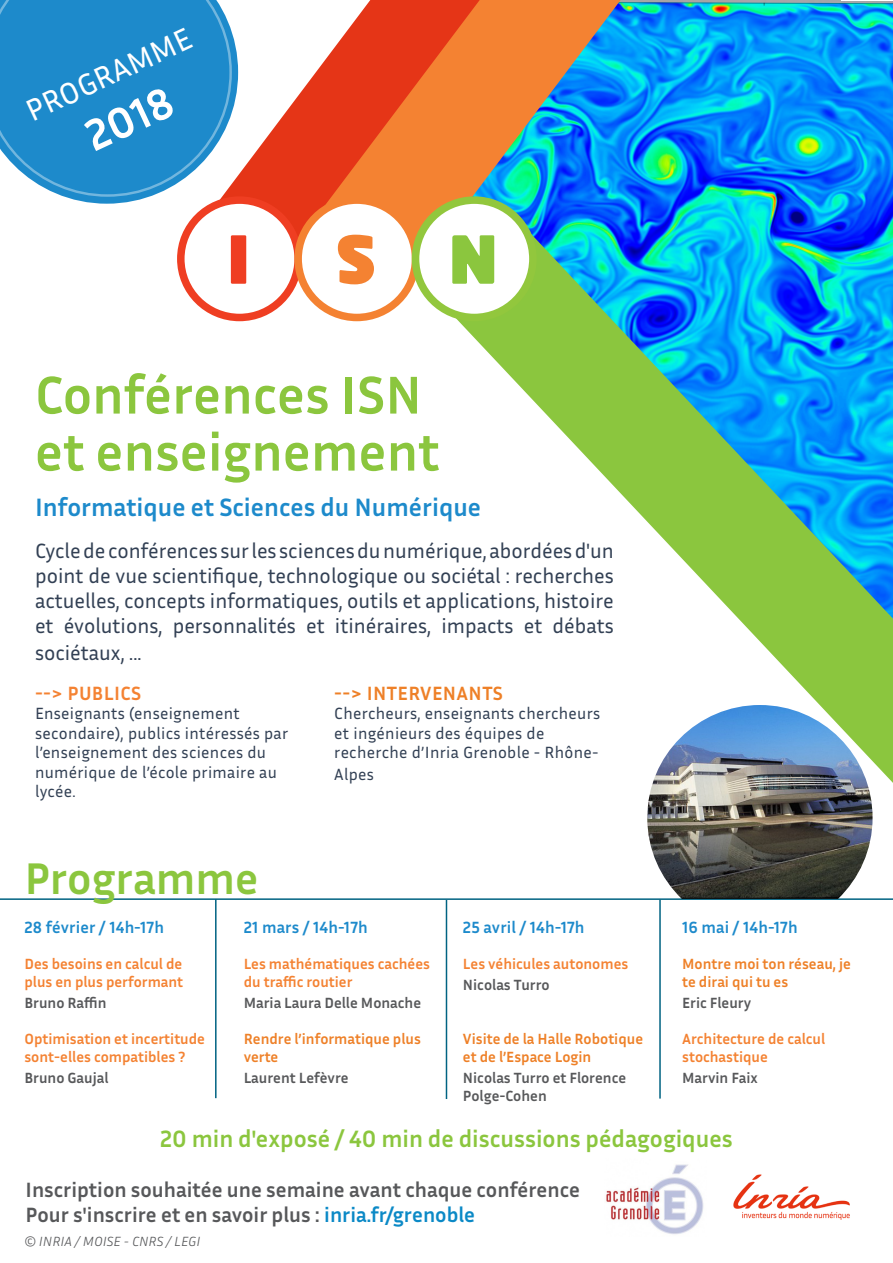
<style>
.page{position:relative;width:893px;height:1263px;background:#fff}
.page>*{position:absolute;margin:0;border:0;box-sizing:border-box;transform-origin:0 0}
.t1{font:900 65.25px "Neo Sans Std";color:#ef3e22}
.t2{font:900 65.25px "Neo Sans Std";color:#f48232}
.t3{font:900 65.25px "Neo Sans Std";color:#8bc63e}
.t4{font:700 54px "Inria Sans";color:#8bc63e}
.t5{font:700 45px "Inria Sans";color:#8bc63e}
.t6{font:700 44.55px "Inria Sans";color:#fff}
.t7{font:30.9px "Inria Sans";color:#fff}
.t8{font:700 25.5px "Inria Sans";color:#1d8acb}
.t9{font:700 24px "Inria Sans";color:#8bc63e}
.t10{font:21px/25.7px "Inria Sans";color:#324054;text-align:justify}
.t11{font:700 21px "Inria Sans";color:#57585a}
.t12{font:700 19.5px "Inria Sans";letter-spacing:.02em;color:#ee8027}
.t13{font:700 19.5px "Inria Sans";letter-spacing:.02em;color:#f48232}
.t14{font:16.5px/19.6px "Inria Sans";letter-spacing:.02em;color:#324054}
.t15{font:700 16.5px "Inria Sans";letter-spacing:.01em;color:#1d8acb}
.t16{font:700 15px/18px "Inria Sans";color:#f48232}
.t17{font:700 15px/18px "Inria Sans";color:#57585a}
.t18{font:700 15px/18px "Inria Sans";color:#ee8027}
.t19{font:italic 300 13.5px "Inria Sans";color:#57585a}
.s1{color:#0b89c6}
</style>
<div class="page">
<svg style="left:66px;top:197px;width:82px;height:7px"></svg>
<svg style="left:0;top:0;width:198px;height:197px;background:#2990cd"></svg>
<img style="left:621px;top:0;width:272px;height:215px">
<svg style="left:431px;top:215px;width:462px;height:568px"></svg>
<svg style="left:198px;top:0;width:110px;height:294px"></svg>
<svg style="left:308px;top:0;width:313px;height:295px;background:#a47d6c"></svg>
<div style="left:181px;top:200px;width:117px;height:117px;background:#fff;border-radius:50%"></div>
<div style="left:177px;top:196px;width:125px;height:125px;border:8px solid #ef3e22;border-radius:50%"></div>
<hr style="left:0;top:898px;width:893px;height:2px;background:#006382">
<img style="left:647px;top:705px;width:225px;height:194px">
<hr style="left:215px;top:899px;width:2px;height:199px;background:#006382">
<hr style="left:446px;top:900px;width:1px;height:199px;background:#006382">
<hr style="left:659px;top:899px;width:2px;height:199px;background:#006382">
<img style="left:733px;top:1174px;width:117px;height:46px">
<img style="left:606px;top:1164px;width:98px;height:70px">
<div style="left:298px;top:200px;width:117px;height:117px;background:#fff;border-radius:50%"></div>
<div style="left:294px;top:196px;width:125px;height:125px;border:8px solid #f48232;border-radius:50%"></div>
<div style="left:415px;top:200px;width:118px;height:117px;background:#fff;border-radius:50%"></div>
<div style="left:412px;top:196px;width:125px;height:125px;border:8px solid #92c73d;border-radius:50%"></div>
<p class="t7" style="left:19px;top:94px;width:180px;rotate:-25deg">PROGRAMME</p>
<p class="t6" style="left:76px;top:112px;width:93px;rotate:-25deg">2018</p>
<p class="t1" style="left:227px;top:216px;width:25px">I</p>
<p class="t2" style="left:336px;top:216px;width:42px">S</p>
<p class="t3" style="left:448px;top:216px;width:51px">N</p>
<p class="t4" style="left:35px;top:361px;width:388px">Conférences ISN</p>
<p class="t4" style="left:35px;top:418px;width:406px">et enseignement</p>
<p class="t8" style="left:35px;top:491px;width:448px">Informatique et Sciences du Numérique</p>
<p class="t10" style="left:35px;top:537px;width:580px">Cycle de conférences sur les sciences du numérique, abordées d'un point de vue scientifique, technologique ou sociétal : recherches actuelles, concepts informatiques, outils et applications, histoire et évolutions, personnalités et itinéraires, impacts et débats sociétaux, ...</p>
<p class="t13" style="left:35px;top:680px;width:108px">--&gt; PUBLICS</p>
<p class="t14" style="left:35px;top:703px;width:255px">Enseignants (enseignement secondaire), publics intéressés par l’enseignement des sciences du numérique de l’école primaire au lycée.</p>
<p class="t5" style="left:24px;top:850px;width:236px">Programme</p>
<p class="t12" style="left:334px;top:680px;width:170px">--&gt; INTERVENANTS</p>
<p class="t14" style="left:334px;top:703px;width:267px">Chercheurs, enseignants chercheurs et ingénieurs des équipes de recherche d’Inria Grenoble - Rhône-</p>
<p class="t14" style="left:334px;top:764px;width:41px">Alpes</p>
<p class="t15" style="left:24px;top:916px;width:141px">28 février / 14h-17h</p>
<p class="t16" style="left:24px;top:954px;width:160px">Des besoins en calcul de plus en plus performant</p>
<p class="t17" style="left:24px;top:993px;width:84px">Bruno Raffin</p>
<p class="t16" style="left:24px;top:1029px;width:182px">Optimisation et incertitude sont-elles compatibles ?</p>
<p class="t17" style="left:24px;top:1068px;width:86px">Bruno Gaujal</p>
<p class="t15" style="left:244px;top:916px;width:126px">21 mars / 14h-17h</p>
<p class="t16" style="left:244px;top:954px;width:188px">Les mathématiques cachées du traffic routier</p>
<p class="t17" style="left:244px;top:993px;width:179px">Maria Laura Delle Monache</p>
<p class="t18" style="left:244px;top:1029px;width:179px">Rendre l’informatique plus verte</p>
<p class="t17" style="left:244px;top:1068px;width:106px">Laurent Lefèvre</p>
<p class="t15" style="left:463px;top:916px;width:123px">25 avril / 14h-17h</p>
<p class="t16" style="left:463px;top:954px;width:167px">Les véhicules autonomes</p>
<p class="t17" style="left:463px;top:975px;width:88px">Nicolas Turro</p>
<p class="t18" style="left:463px;top:1029px;width:182px">Visite de la Halle Robotique et de l’Espace Login</p>
<p class="t17" style="left:463px;top:1068px;width:165px">Nicolas Turro et Florence<br>Polge-Cohen</p>
<p class="t15" style="left:682px;top:916px;width:117px">16 mai / 14h-17h</p>
<p class="t18" style="left:682px;top:954px;width:170px">Montre moi ton réseau, je te dirai qui tu es</p>
<p class="t17" style="left:682px;top:993px;width:71px">Eric Fleury</p>
<p class="t16" style="left:682px;top:1029px;width:144px">Architecture de calcul stochastique</p>
<p class="t17" style="left:682px;top:1068px;width:77px">Marvin Faix</p>
<p class="t9" style="left:160px;top:1123px;width:574px">20 min d'exposé / 40 min de discussions pédagogiques</p>
<p class="t11" style="left:26px;top:1176px;width:556px">Inscription souhaitée une semaine avant chaque conférence</p>
<p class="t11" style="left:26px;top:1201px;width:451px">Pour s'inscrire et en savoir plus : <span class="s1">inria.fr/grenoble</span></p>
<p class="t19" style="left:24px;top:1233px;width:177px">© INRIA / MOISE - CNRS / LEGI</p>
</div>
